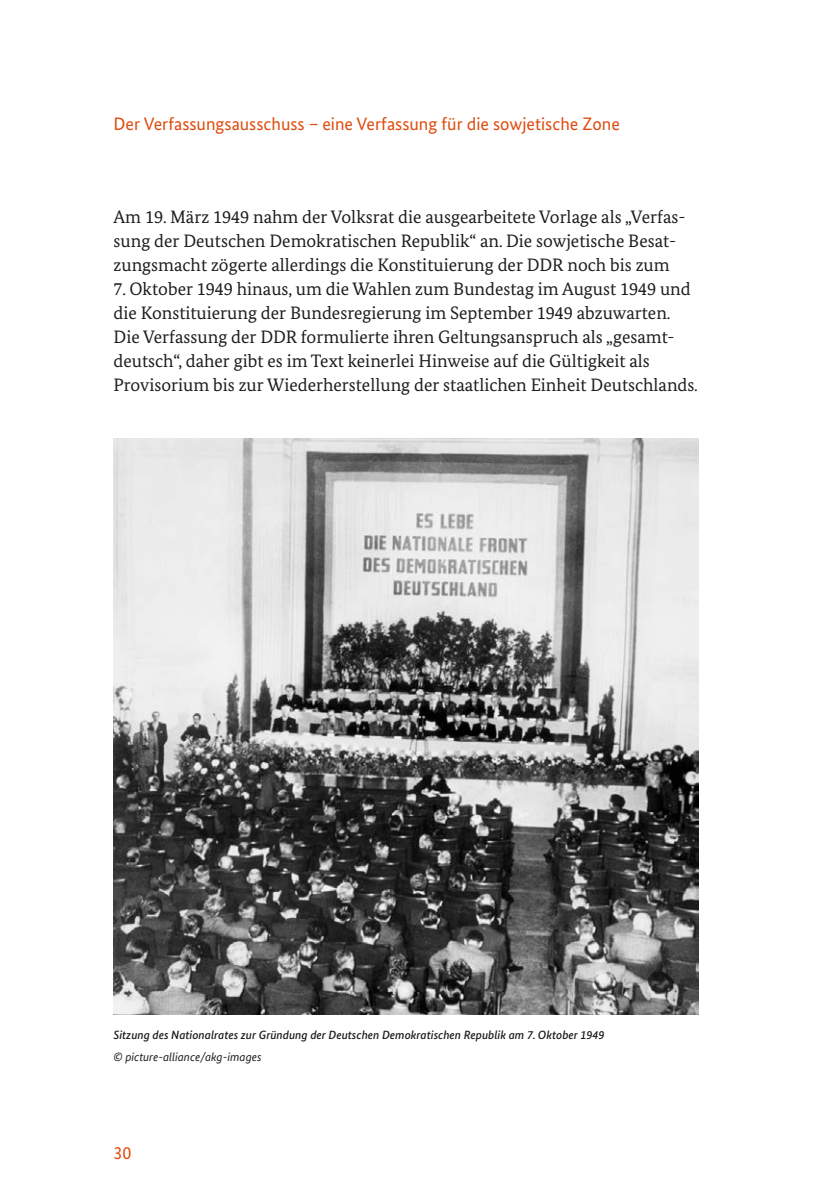
<style>
.page{position:relative;width:840px;height:1191px;background:#fff}
.page>*{position:absolute;margin:0;border:0;box-sizing:border-box;transform-origin:0 0}
.B-Innenseiten_B-05-P-FL{font:18px/24px "Bundes Serif";color:#1d1d1b}
.t1{font:18px "Bundes Sans";color:#e04b0d}
.t2{font:italic 500 12px "Bundes Sans";color:#1d1d1b}
.t3{font:italic 12px "Bundes Sans";color:#1d1d1b}
</style>
<div class="page">
<img style="left:113px;top:438px;width:584px;height:576px">
<p class="t1" style="left:113px;top:113px;width:507px">Der Verfassungsausschuss – eine Verfassung für die sowjetische Zone</p>
<p class="B-Innenseiten_B-05-P-FL" style="left:113px;top:204px;width:573px">Am 19. März 1949 nahm der Volksrat die ausgearbeitete Vorlage als „Verfas&shy;sung der Deutschen Demokratischen Republik“ an. Die sowjetische Besat&shy;zungsmacht zögerte allerdings die Konstituierung der DDR noch bis zum</p>
<p class="B-Innenseiten_B-05-P-FL" style="left:113px;top:276px;width:585px">7. Oktober 1949 hinaus, um die Wahlen zum Bundestag im August 1949 und die Konstituierung der Bundesregierung im September 1949 abzuwarten.<br>Die Verfassung der DDR formulierte ihren Geltungsanspruch als „gesamt&shy;deutsch“, daher gibt es im Text keinerlei Hinweise auf die Gültigkeit als Provisorium bis zur Wiederherstellung der staatlichen Einheit Deutschlands.</p>
<p class="t2" style="left:113px;top:1027px;width:492px">Sitzung des Nationalrates zur Gründung der Deutschen Demokratischen Republik am 7. Oktober 1949</p>
<p class="t3" style="left:113px;top:1049px;width:149px">© picture-alliance/akg-images</p>
<p class="t1" style="left:113px;top:1142px;width:19px">30</p>
</div>
